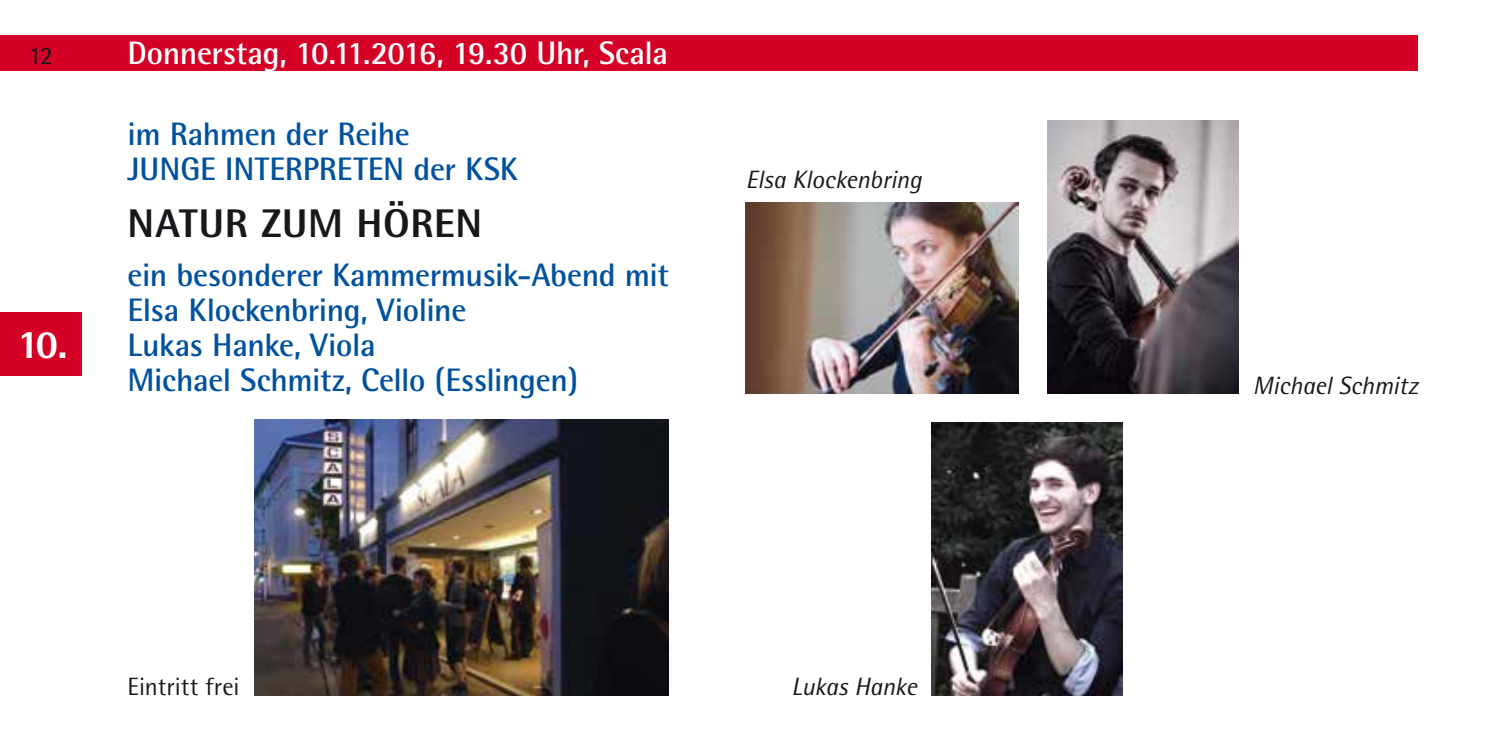
<style>
.page{position:relative;width:1489px;height:745px;background:#fff}
.page>*{position:absolute;margin:0;border:0;box-sizing:border-box;transform-origin:0 0}
.t1{font:800 40px "Rotis Semi Sans";letter-spacing:.02em;color:#1a171c}
.t2{font:800 40px "Rotis Semi Sans";color:#fff}
.t3{font:700 32.5px/35px "Rotis Semi Sans";letter-spacing:-.01em;color:#00519e}
.t4{font:700 32.5px "Rotis Semi Sans";letter-spacing:-.015em;color:#fff}
.t5{font:italic 25px "Rotis Semi Sans";letter-spacing:-.005em;color:#1a171c}
.t6{font:25px "Rotis Semi Sans";color:#1a171c}
</style>
<div class="page">
<div style="left:0;top:312px;width:81px;height:64px;background:#d50026"></div>
<div style="left:0;top:35px;width:1417px;height:36px;background:#d50026"></div>
<img style="left:1047px;top:120px;width:191px;height:273px">
<img style="left:746px;top:202px;width:272px;height:191px">
<img style="left:931px;top:422px;width:191px;height:272px">
<img style="left:255px;top:419px;width:413px;height:275px">
<p class="t6" style="left:29px;top:40px;width:25px">12</p>
<p class="t4" style="left:128px;top:33px;width:542px">Donnerstag, 10.11.2016, 19.30 Uhr, Scala</p>
<p class="t2" style="left:18px;top:319px;width:52px">10.</p>
<p class="t3" style="left:128px;top:116px;width:392px">im Rahmen der Reihe<br>JUNGE INTERPRETEN der KSK</p>
<p class="t1" style="left:128px;top:198px;width:356px">NATUR ZUM HÖREN</p>
<p class="t3" style="left:128px;top:257px;width:543px">ein besonderer Kammermusik-Abend mit<br>Elsa Klockenbring, Violine<br>Lukas Hanke, Viola<br>Michael Schmitz, Cello (Esslingen)</p>
<p class="t5" style="left:746px;top:164px;width:177px">Elsa Klockenbring</p>
<p class="t6" style="left:128px;top:671px;width:113px">Eintritt frei</p>
<p class="t5" style="left:791px;top:671px;width:127px">Lukas Hanke</p>
<p class="t5" style="left:1252px;top:370px;width:167px">Michael Schmitz</p>
</div>
